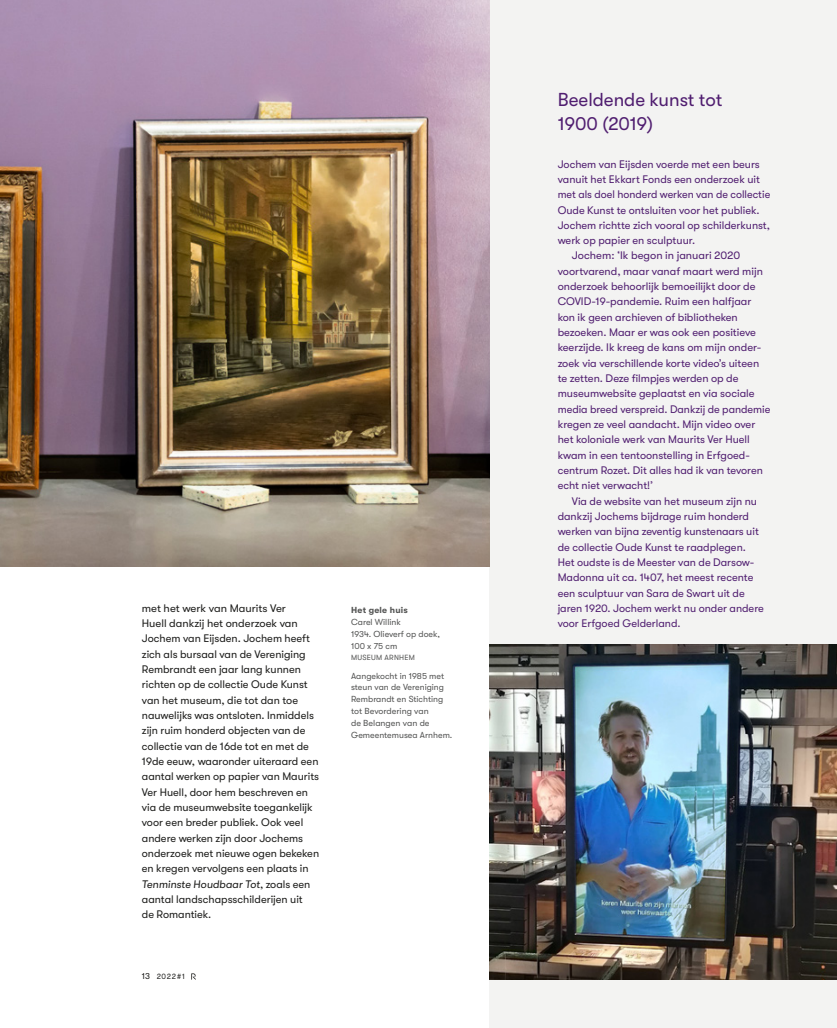
<style>
.page{position:relative;width:837px;height:1028px;background:#fff}
.page>*{position:absolute;margin:0;border:0;box-sizing:border-box;transform-origin:0 0}
.t1{font:18.75px/23.8px "GT Walsheim";color:#501e70}
.t2{font:11px "GT Walsheim";color:#501e70}
.t3{font:11px/15.2px "GT Walsheim";color:#1d1d1b}
.t4{font:8.75px/11.9px "GT Walsheim";color:#555655}
.t5{font:700 8.75px "GT Walsheim";letter-spacing:.03em;color:#555655}
.t6{font:7.5px "GT Walsheim";letter-spacing:.03em;color:#555655}
.t7{font:7.5px "GT Walsheim";color:#1d1d1b}
.s1{font-style:italic}
.s2{font-size:8.75px}
</style>
<div class="page">
<div style="left:489px;top:0;width:347px;height:1028px;background:#f3f3f2"></div>
<svg style="left:191px;top:973px;width:5px;height:7px"></svg>
<img style="left:489px;top:644px;width:347px;height:335px">
<img style="left:1px;top:0;width:488px;height:566px">
<p class="t3" style="left:142px;top:600px;width:179px">met het werk van Maurits Ver<br>Huell dankzij het onderzoek van<br>Jochem van Eijsden. Jochem heeft zich als bursaal van de Vereniging<br>Rembrandt een jaar lang kunnen richten op de collectie Oude Kunst van het museum, die tot dan toe nauwelijks was ontsloten. Inmiddels zijn ruim honderd objecten van de collectie van de 16de tot en met de<br>19de eeuw, waaronder uiteraard een aantal werken op papier van Maurits<br>Ver Huell, door hem beschreven en via de museumwebsite toegankelijk voor een breder publiek. Ook veel andere werken zijn door Jochems onderzoek met nieuwe ogen bekeken en kregen vervolgens een plaats in<br><span class="s1">Tenminste Houdbaar Tot</span>, zoals een aantal landschapsschilderijen uit<br>de Romantiek.</p>
<p class="t7" style="left:142px;top:972px;width:45px"><span class="s2">13</span> 2022#1</p>
<p class="t5" style="left:351px;top:605px;width:58px">Het gele huis</p>
<p class="t4" style="left:351px;top:616px;width:90px">Carel Willink<br>1934. Olieverf op doek,<br>100 x 75 cm</p>
<p class="t6" style="left:351px;top:653px;width:65px">MUSEUM ARNHEM</p>
<p class="t4" style="left:351px;top:669px;width:103px">Aangekocht in 1985 met steun van de Vereniging<br>Rembrandt en Stichting tot Bevordering van<br>de Belangen van de<br>Gemeentemusea Arnhem.</p>
<h1 class="t1" style="left:557px;top:88px;width:166px">Beeldende kunst tot<br>1900 (2019)</h1>
<p class="t2" style="left:557px;top:158px;width:203px">Jochem van Eijsden voerde met een beurs</p>
<p class="t2" style="left:557px;top:173px;width:204px">vanuit het Ekkart Fonds een onderzoek uit</p>
<p class="t2" style="left:557px;top:188px;width:214px">met als doel honderd werken van de collectie</p>
<p class="t2" style="left:557px;top:204px;width:203px">Oude Kunst te ontsluiten voor het publiek.</p>
<p class="t2" style="left:557px;top:219px;width:214px">Jochem richtte zich vooral op schilderkunst,</p>
<p class="t2" style="left:557px;top:234px;width:139px">werk op papier en sculptuur.</p>
<p class="t2" style="left:571px;top:249px;width:170px">Jochem: ‘Ik begon in januari 2020</p>
<p class="t2" style="left:557px;top:265px;width:207px">voortvarend, maar vanaf maart werd mijn</p>
<p class="t2" style="left:557px;top:280px;width:199px">onderzoek behoorlijk bemoeilijkt door de</p>
<p class="t2" style="left:557px;top:295px;width:195px">COVID-19-pandemie. Ruim een halfjaar</p>
<p class="t2" style="left:557px;top:311px;width:181px">kon ik geen archieven of bibliotheken</p>
<p class="t2" style="left:557px;top:326px;width:200px">bezoeken. Maar er was ook een positieve</p>
<p class="t2" style="left:557px;top:341px;width:205px">keerzijde. Ik kreeg de kans om mijn onder-</p>
<p class="t2" style="left:557px;top:357px;width:203px">zoek via verschillende korte video’s uiteen</p>
<p class="t2" style="left:557px;top:372px;width:182px">te zetten. Deze filmpjes werden op de</p>
<p class="t2" style="left:557px;top:387px;width:198px">museumwebsite geplaatst en via sociale</p>
<p class="t2" style="left:557px;top:403px;width:214px">media breed verspreid. Dankzij de pandemie</p>
<p class="t2" style="left:557px;top:418px;width:199px">kregen ze veel aandacht. Mijn video over</p>
<p class="t2" style="left:557px;top:433px;width:193px">het koloniale werk van Maurits Ver Huell</p>
<p class="t2" style="left:557px;top:449px;width:193px">kwam in een tentoonstelling in Erfgoed-</p>
<p class="t2" style="left:557px;top:464px;width:207px">centrum Rozet. Dit alles had ik van tevoren</p>
<p class="t2" style="left:557px;top:479px;width:97px">echt niet verwacht!’</p>
<p class="t2" style="left:571px;top:494px;width:187px">Via de website van het museum zijn nu</p>
<p class="t2" style="left:557px;top:510px;width:193px">dankzij Jochems bijdrage ruim honderd</p>
<p class="t2" style="left:557px;top:525px;width:203px">werken van bijna zeventig kunstenaars uit</p>
<p class="t2" style="left:557px;top:540px;width:190px">de collectie Oude Kunst te raadplegen.</p>
<p class="t2" style="left:557px;top:556px;width:198px">Het oudste is de Meester van de Darsow-</p>
<p class="t2" style="left:557px;top:571px;width:197px">Madonna uit ca. 1407, het meest recente</p>
<p class="t2" style="left:557px;top:586px;width:188px">een sculptuur van Sara de Swart uit de</p>
<p class="t2" style="left:557px;top:602px;width:207px">jaren 1920. Jochem werkt nu onder andere</p>
<p class="t2" style="left:557px;top:617px;width:124px">voor Erfgoed Gelderland.</p>
</div>
